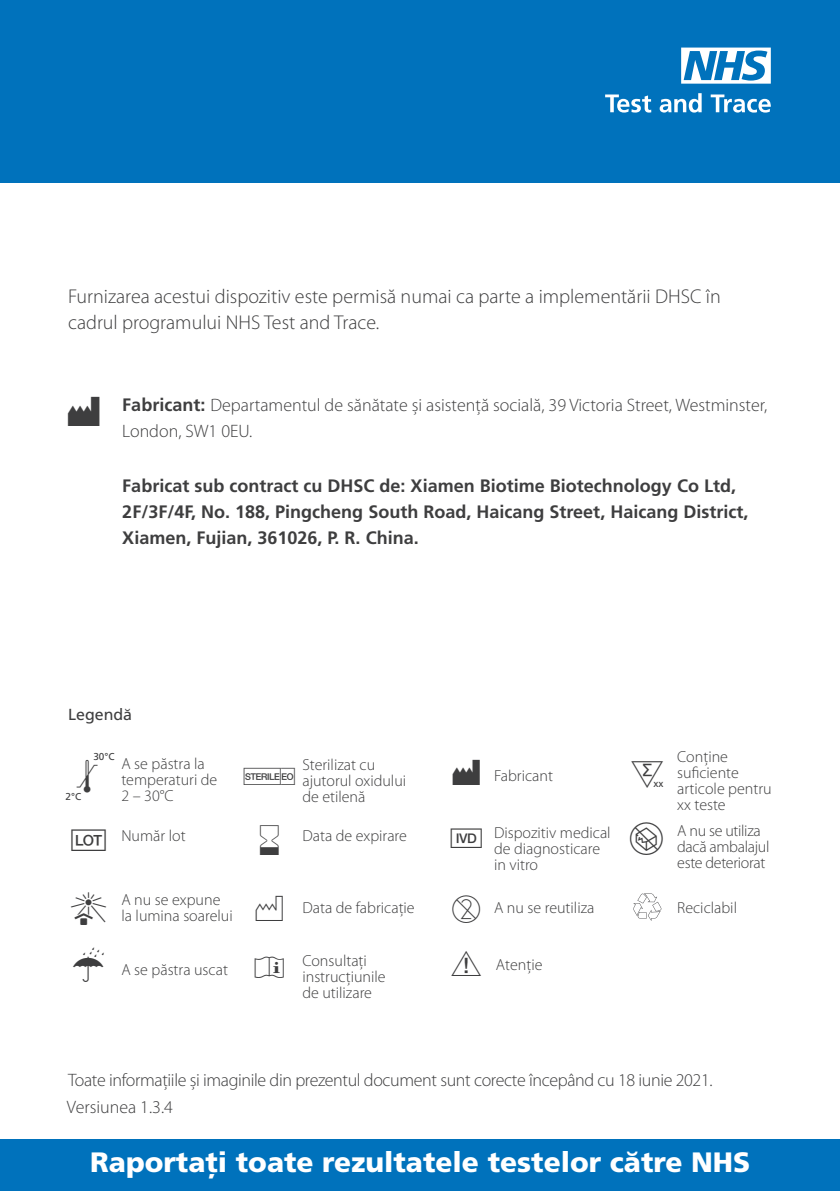
<style>
.page{position:relative;width:840px;height:1191px;background:#fff}
.page>*{position:absolute;margin:0;border:0;box-sizing:border-box;transform-origin:0 0}
.symbols{font:45.8px "Pack Symbol";color:#3e3e3f}
.Text{font:40.8px "Pack Symbol";color:#3e3e3f}
.symbols-2{font:35.2px "Pack Symbol";color:#3e3e3f}
._04_Steps_Text_10_5{font:900 28px "Frutiger LT Pro";color:#fff}
.symbols-3{font:27.4px "Pack Symbol";color:#3e3e3f}
.Text-2{font:24px "Pack Symbol";color:#3e3e3f}
._04_Steps_Text_10_5-2{font:300 20px/26px "Myriad Pro";color:#3e3e3f}
._04_Steps_Text_10_5-3{font:300 18px/26px "Myriad Pro";letter-spacing:-.01em;color:#3e3e3f}
._04_Steps_Text_10_5-4{font:700 18px/26px "Frutiger LT Pro";color:#3e3e3f}
.symbols_text{font:300 16px/16px "Myriad Pro";color:#3e3e3f}
.symbols_text-2{font:300 16px/16px "Myriad Pro";letter-spacing:-.02em;color:#3e3e3f}
.Paragraph_Extra_smal{font:16px "Frutiger LT Pro";color:#3e3e3f}
.Paragraph_Extra_smal-2{font:10px "Frutiger LT Pro";color:#3e3e3f}
.s1{font-family:"Frutiger LT Pro";font-weight:700}
</style>
<div class="page">
<div style="left:0;top:0;width:839px;height:183px;background:#0072bc"></div>
<svg style="left:681px;top:48px;width:89px;height:36px"></svg>
<svg style="left:605px;top:94px;width:46px;height:19px"></svg>
<svg style="left:659px;top:93px;width:42px;height:20px"></svg>
<svg style="left:710px;top:94px;width:60px;height:19px"></svg>
<svg style="left:633px;top:893px;width:28px;height:28px"></svg>
<div style="left:0;top:1140px;width:839px;height:51px;background:#0072bc"></div>
<p class="_04_Steps_Text_10_5-2" style="left:68px;top:283px;width:653px">Furnizarea acestui dispozitiv este permisă numai ca parte a implementării DHSC în cadrul programului NHS Test and Trace.</p>
<p class="Text" style="left:68px;top:382px;width:33px">■◆▼◆</p>
<p class="_04_Steps_Text_10_5-3" style="left:122px;top:391px;width:646px"><span class="s1">Fabricant:</span> Departamentul de sănătate și asistență socială, 39 Victoria Street, Westminster,<br>London, SW1 0EU.</p>
<p class="_04_Steps_Text_10_5-4" style="left:122px;top:472px;width:627px">Fabricat sub contract cu DHSC de: Xiamen Biotime Biotechnology Co Ltd,<br>2F/3F/4F, No. 188, Pingcheng South Road, Haicang Street, Haicang District,<br>Xiamen, Fujian, 361026, P. R. China.</p>
<p class="Paragraph_Extra_smal" style="left:68px;top:704px;width:66px">Legendă</p>
<p class="Paragraph_Extra_smal-2" style="left:65px;top:790px;width:17px">2°C</p>
<p class="Paragraph_Extra_smal-2" style="left:93px;top:750px;width:23px">30°C</p>
<p class="symbols_text" style="left:121px;top:755px;width:97px">A se păstra la temperaturi de<br>2 – 30°C</p>
<p class="symbols_text" style="left:121px;top:827px;width:66px">Număr lot</p>
<p class="symbols" style="left:75px;top:876px;width:2px">□▲◆■●▼</p>
<p class="symbols_text" style="left:121px;top:891px;width:113px">A nu se expune la lumina soarelui</p>
<p class="symbols_text" style="left:121px;top:961px;width:108px">A se păstra uscat</p>
<p class="symbols_text" style="left:302px;top:756px;width:105px">Sterilizat cu ajutorul oxidului de etilenă</p>
<p class="Text-2" style="left:244px;top:759px;width:52px">▼●▲▲▼●■□</p>
<p class="symbols-2" style="left:452px;top:748px;width:29px">■◆▼◆</p>
<p class="symbols_text" style="left:302px;top:828px;width:106px">Data de expirare</p>
<p class="symbols-3" style="left:450px;top:819px;width:33px">■▼□■□▲▼●❖</p>
<p class="symbols_text" style="left:494px;top:767px;width:60px">Fabricant</p>
<p class="symbols_text" style="left:494px;top:824px;width:118px">Dispozitiv medical de diagnosticare in vitro</p>
<p class="symbols-2" style="left:260px;top:883px;width:2px">□■◆▼◆</p>
<p class="symbols_text" style="left:302px;top:899px;width:114px">Data de fabricație</p>
<p class="symbols_text" style="left:494px;top:899px;width:102px">A nu se reutiliza</p>
<p class="symbols_text" style="left:302px;top:952px;width:85px">Consultați instrucțiunile de utilizare</p>
<p class="symbols_text" style="left:495px;top:956px;width:48px">Atenție</p>
<p class="Paragraph_Extra_smal-2" style="left:653px;top:778px;width:11px">xx</p>
<p class="symbols_text" style="left:676px;top:748px;width:96px">Conține suficiente articole pentru xx teste</p>
<p class="symbols_text-2" style="left:676px;top:822px;width:94px">A nu se utiliza dacă ambalajul este deteriorat</p>
<p class="symbols_text" style="left:676px;top:899px;width:61px">Reciclabil</p>
<p class="_04_Steps_Text_10_5-3" style="left:68px;top:1066px;width:645px">Toate informațiile și imaginile din prezentul document sunt corecte începând cu 18 iunie 2021.</p>
<p class="_04_Steps_Text_10_5-3" style="left:67px;top:1093px;width:107px">Versiunea 1.3.4</p>
<p class="_04_Steps_Text_10_5" style="left:90px;top:1145px;width:661px">Raportați toate rezultatele testelor către NHS</p>
</div>
